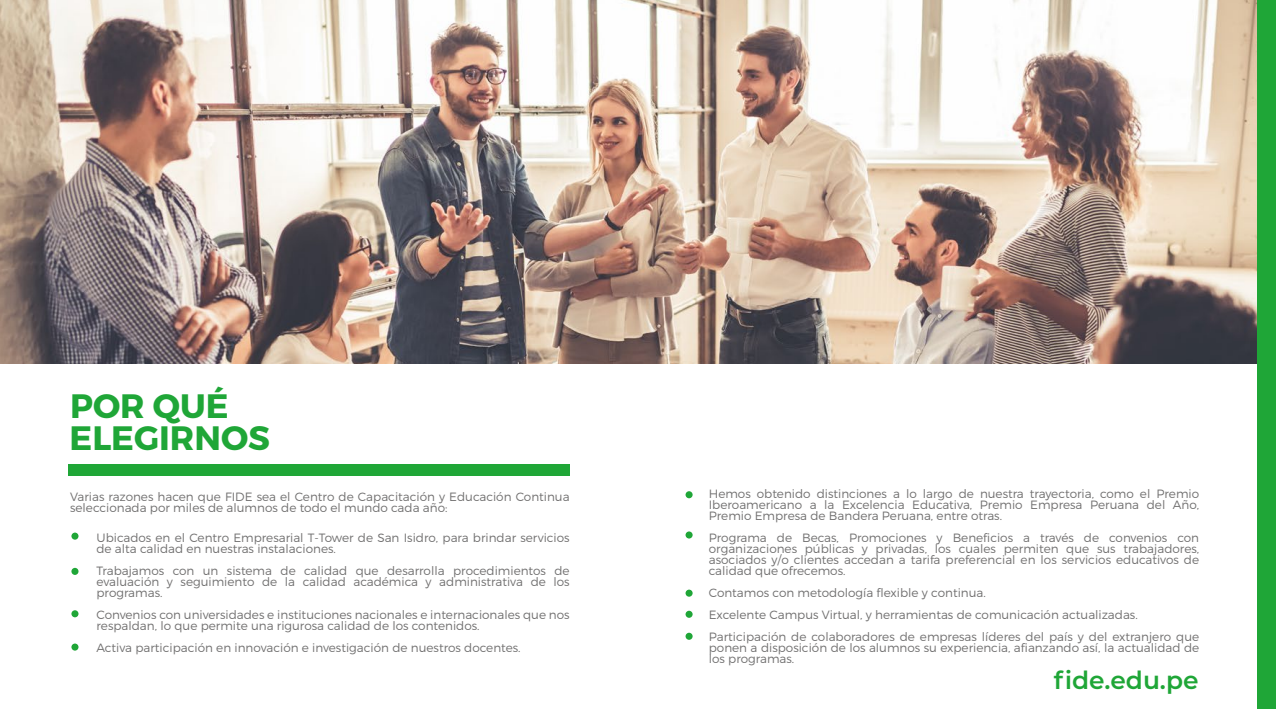
<style>
.page{position:relative;width:1276px;height:709px;background:#fff}
.page>*{position:absolute;margin:0;border:0;box-sizing:border-box;transform-origin:0 0}
.t1{font:700 33.8px/32.3px "Montserrat";color:#1fa637}
.t2{font:600 24.9px "Montserrat";color:#1fa637}
.t3{font:300 12px/11px "Montserrat";color:#706f6f}
</style>
<div class="page">
<img style="left:0;top:0;width:1257px;height:364px">
<div style="left:71px;top:643px;width:7px;height:7px;background:#1fa637;border-radius:50%"></div>
<div style="left:71px;top:568px;width:7px;height:7px;background:#1fa637;border-radius:50%"></div>
<div style="left:71px;top:610px;width:7px;height:7px;background:#1fa637;border-radius:50%"></div>
<div style="left:71px;top:532px;width:7px;height:7px;background:#1fa637;border-radius:50%"></div>
<div style="left:685px;top:491px;width:7px;height:7px;background:#1fa637;border-radius:50%"></div>
<div style="left:685px;top:531px;width:7px;height:7px;background:#1fa637;border-radius:50%"></div>
<div style="left:685px;top:589px;width:7px;height:7px;background:#1fa637;border-radius:50%"></div>
<svg style="left:685px;top:610px;width:7px;height:8px"></svg>
<svg style="left:685px;top:632px;width:7px;height:8px"></svg>
<div style="left:1257px;top:0;width:19px;height:709px;background:#1fa637"></div>
<div style="left:68px;top:464px;width:502px;height:12px;background:#1fa637"></div>
<h1 class="t1" style="left:70px;top:390px;width:202px">POR QUÉ<br>ELEGIRNOS</h1>
<p class="t3" style="left:70px;top:491px;width:501px">Varias razones hacen que FIDE sea el Centro de Capacitación y Educación Continua seleccionada por miles de alumnos de todo el mundo cada año:</p>
<p class="t3" style="left:96px;top:532px;width:475px">Ubicados en el Centro Empresarial T-Tower de San Isidro, para brindar servicios de alta calidad en nuestras instalaciones.</p>
<p class="t3" style="left:96px;top:565px;width:475px;text-align:justify">Trabajamos con un sistema de calidad que desarrolla procedimientos de evaluación y seguimiento de la calidad académica y administrativa de los programas.</p>
<p class="t3" style="left:96px;top:609px;width:475px">Convenios con universidades e instituciones nacionales e internacionales que nos respaldan, lo que permite una rigurosa calidad de los contenidos.</p>
<p class="t3" style="left:96px;top:642px;width:426px">Activa participación en innovación e investigación de nuestros docentes.</p>
<p class="t3" style="left:709px;top:488px;width:492px;text-align:justify">Hemos obtenido distinciones a lo largo de nuestra trayectoria, como el Premio Iberoamericano a la Excelencia Educativa, Premio Empresa Peruana del Año, Premio Empresa de Bandera Peruana, entre otras.</p>
<p class="t3" style="left:709px;top:532px;width:492px;text-align:justify">Programa de Becas, Promociones y Beneficios a través de convenios con organizaciones públicas y privadas, los cuales permiten que sus trabajadores, asociados y/o clientes accedan a tarifa preferencial en los servicios educativos de calidad que ofrecemos.</p>
<p class="t3" style="left:709px;top:581px;width:492px;line-height:22px">Contamos con metodología flexible y continua.<br>Excelente Campus Virtual, y herramientas de comunicación actualizadas.<br>Participación de colaboradores de empresas líderes del país y del extranjero que</p>
<p class="t3" style="left:709px;top:642px;width:492px">ponen a disposición de los alumnos su experiencia, afianzando así, la actualidad de los programas.</p>
<h2 class="t2" style="left:1053px;top:662px;width:146px">fide.edu.pe</h2>
</div>
